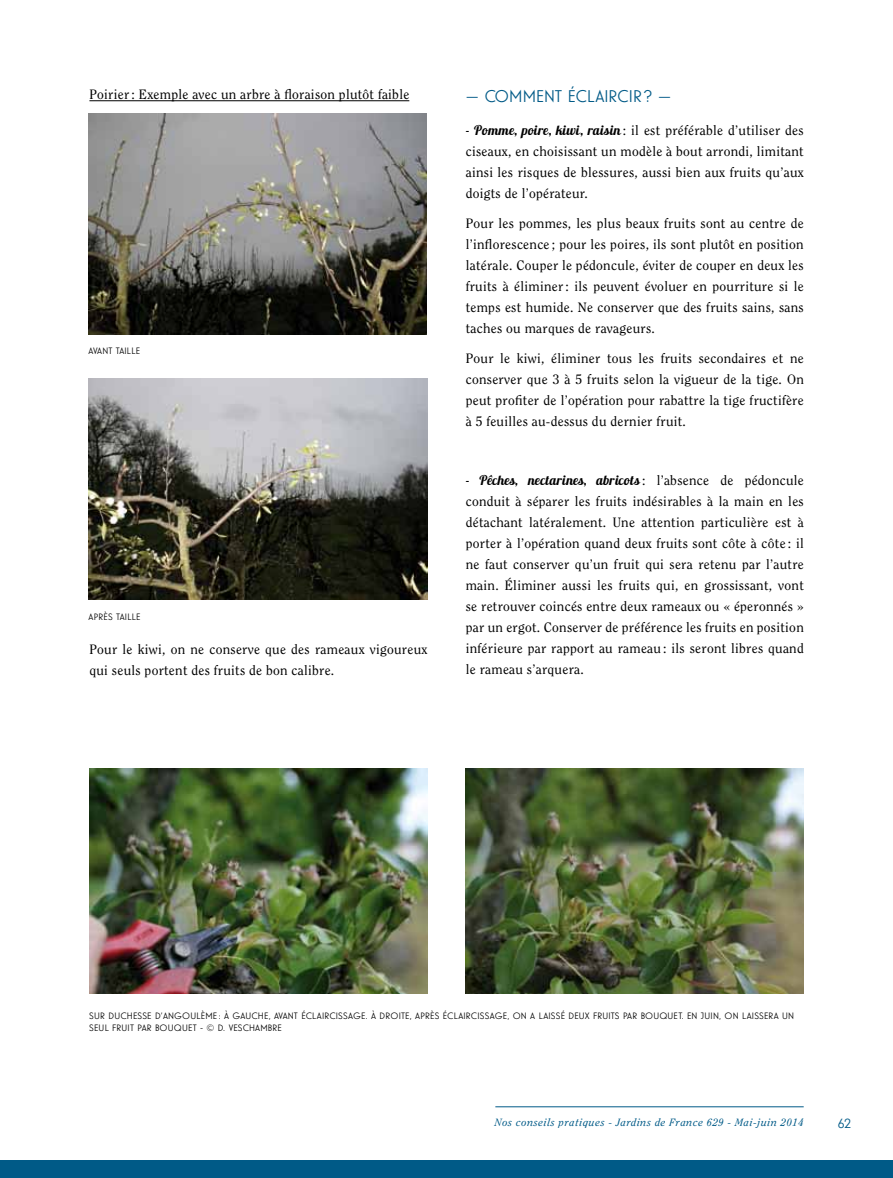
<style>
.page{position:relative;width:893px;height:1178px;background:#fff}
.page>*{position:absolute;margin:0;border:0;box-sizing:border-box;transform-origin:0 0}
.t1{font:16.5px "Guildford Pro";color:#005a87}
.t2{font:13.5px/21px "Clearface Std";letter-spacing:.02em;color:#000;text-align:justify}
.t3{font:13.5px "Lobster 1.3";letter-spacing:.02em;color:#000}
.t4{font:13.5px "Guildford Pro";color:#005a87}
.t5{font:italic 10.5px "Clearface Std";letter-spacing:.06em;color:#005a87}
.t6{font:9px/12px "Guildford Pro";letter-spacing:.02em;color:#000}
.s1{font-family:"Lobster 1.3"}
.s2{font-family:"Clearface Std"}
</style>
<div class="page">
<div style="left:0;top:1160px;width:893px;height:18px;background:#005a87"></div>
<hr style="left:495px;top:1106px;width:309px;height:1px;background:#005a87">
<hr style="left:89px;top:100px;width:320px;height:1px;background:#000">
<img style="left:89px;top:768px;width:338px;height:226px">
<img style="left:466px;top:768px;width:338px;height:226px">
<img style="left:89px;top:114px;width:338px;height:221px">
<img style="left:89px;top:378px;width:338px;height:221px">
<p class="t2" style="left:89px;top:84px;width:321px">Poirier: Exemple avec un arbre à floraison plutôt faible</p>
<p class="t6" style="left:89px;top:345px;width:53px">AVANT TAILLE</p>
<p class="t6" style="left:89px;top:611px;width:53px">APRÈS TAILLE</p>
<p class="t2" style="left:89px;top:639px;width:340px">Pour le kiwi, on ne conserve que des rameaux vigoureux qui seuls portent des fruits de bon calibre.</p>
<p class="t1" style="left:466px;top:85px;width:207px">— COMMENT ÉCLAIRCIR? —</p>
<p class="t2" style="left:466px;top:120px;width:340px"><span class="s1">- Pomme, poire, kiwi, raisin</span> : il est préférable d’utiliser des ciseaux, en choisissant un modèle à bout arrondi, limitant ainsi les risques de blessures, aussi bien aux fruits qu’aux doigts de l’opérateur.</p>
<p class="t2" style="left:466px;top:213px;width:340px">Pour les pommes, les plus beaux fruits sont au centre de l’inflorescence ; pour les poires, ils sont plutôt en position latérale. Couper le pédoncule, éviter de couper en deux les fruits à éliminer: ils peuvent évoluer en pourriture si le temps est humide. Ne conserver que des fruits sains, sans taches ou marques de ravageurs.</p>
<p class="t2" style="left:466px;top:347px;width:340px">Pour le kiwi, éliminer tous les fruits secondaires et ne conserver que 3 à 5 fruits selon la vigueur de la tige. On peut profiter de l’opération pour rabattre la tige fructifère à 5 feuilles au-dessus du dernier fruit.</p>
<p class="t3" style="left:466px;top:471px;width:340px">- Pêches, nectarines, abricots <span class="s2">: l’absence de pédoncule</span></p>
<p class="t2" style="left:466px;top:490px;width:340px">conduit à séparer les fruits indésirables à la main en les détachant latéralement. Une attention particulière est à porter à l’opération quand deux fruits sont côte à côte : il ne faut conserver qu’un fruit qui sera retenu par l’autre main. Éliminer aussi les fruits qui, en grossissant, vont se retrouver coincés entre deux rameaux ou « éperonnés » par un ergot. Conserver de préférence les fruits en position inférieure par rapport au rameau : ils seront libres quand le rameau s’arquera.</p>
<p class="t6" style="left:89px;top:1009px;width:706px">SUR D UCHESSE D’ANGOULÈME : À GAUCHE, AVANT ÉCLAIRCISSAGE. À DROITE, APRÈS ÉCLAIRCISSAGE, ON A LAISSÉ DEUX FRUITS PAR BOUQUET. EN JUIN, ON LAISSERA UN<br>SEUL FRUIT PAR BOUQUET - © D. VESCHAMBRE</p>
<p class="t5" style="left:495px;top:1116px;width:310px">Nos conseils pratiques - Jardins de France 629 - Mai-juin 2014</p>
<p class="t4" style="left:838px;top:1114px;width:15px">62</p>
</div>
